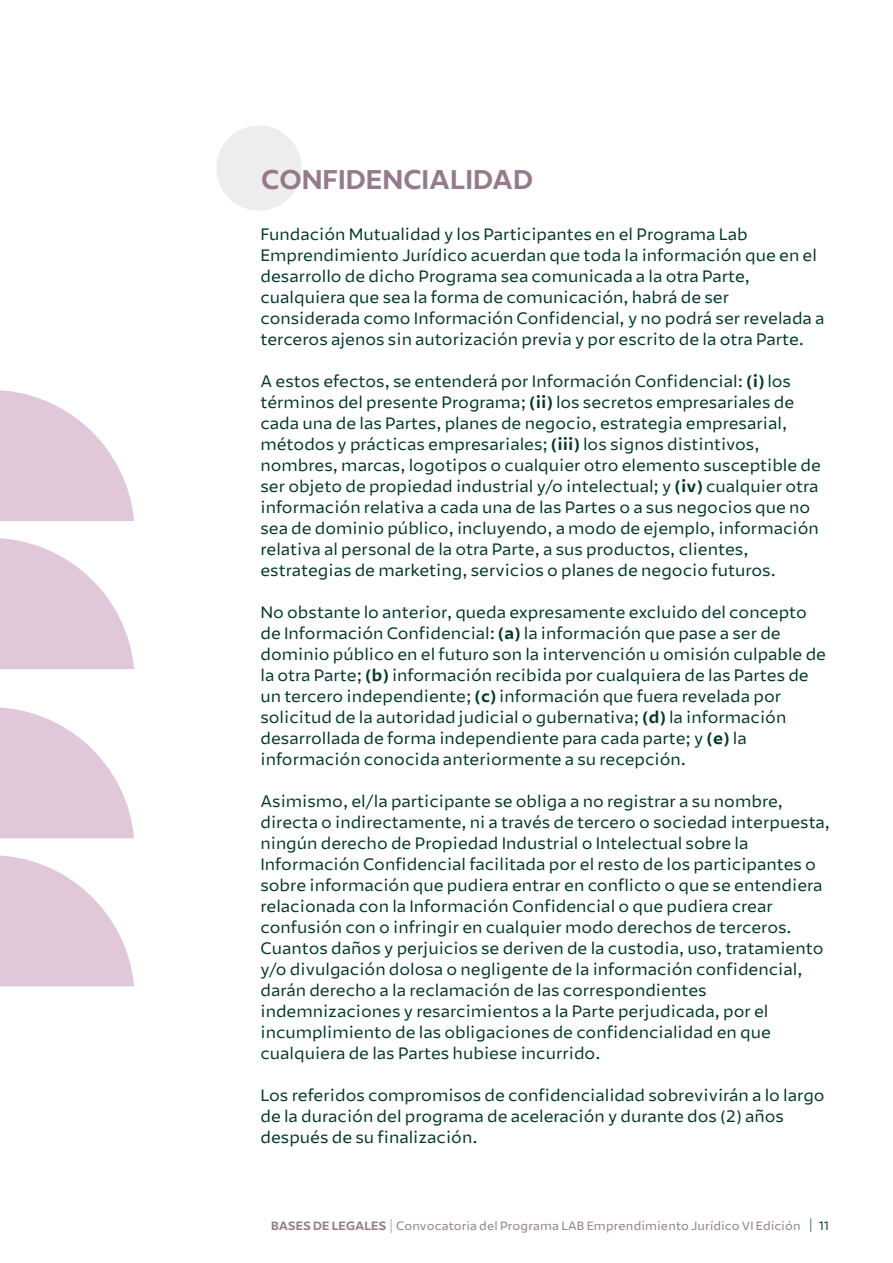
<style>
.page{position:relative;width:893px;height:1263px;background:#fff}
.page>*{position:absolute;margin:0;border:0;box-sizing:border-box;transform-origin:0 0}
.t1{font:700 27px "Mutualidad";color:#947a8a}
.t2{font:16.5px/21px "Mutualidad";color:#003829}
.t3{font:12px "Mutualidad";letter-spacing:.005em;color:#947b8a}
.s1{font-weight:700}
.s2{font-weight:700;color:#947a8a}
.s3{font-weight:700;color:#003829}
.s4{color:#004236}
</style>
<div class="page">
<div style="left:216px;top:125px;width:86px;height:86px;background:#ededed;border-radius:50%"></div>
<svg style="left:0;top:390px;width:134px;height:131px"></svg>
<svg style="left:0;top:538px;width:134px;height:131px"></svg>
<svg style="left:0;top:707px;width:134px;height:131px"></svg>
<svg style="left:0;top:855px;width:134px;height:131px"></svg>
<h1 class="t1" style="left:261px;top:163px;width:273px">CONFIDENCIALIDAD</h1>
<p class="t2" style="left:260px;top:224px;width:566px">Fundación Mutualidad y los Participantes en el Programa Lab Emprendimiento Jurídico acuerdan que toda la información que en el desarrollo de dicho Programa sea comunicada a la otra Parte, cualquiera que sea la forma de comunicación, habrá de ser considerada como Información Confidencial, y no podrá ser revelada a terceros ajenos sin autorización previa y por escrito de la otra Parte.</p>
<p class="t2" style="left:260px;top:371px;width:562px">A estos efectos, se entenderá por Información Confidencial: <span class="s1">(i)</span> los términos del presente Programa; <span class="s1">(ii)</span> los secretos empresariales de cada una de las Partes, planes de negocio, estrategia empresarial, métodos y prácticas empresariales; <span class="s1">(iii)</span> los signos distintivos, nombres, marcas, logotipos o cualquier otro elemento susceptible de ser objeto de propiedad industrial y/o intelectual; y <span class="s1">(iv)</span> cualquier otra información relativa a cada una de las Partes o a sus negocios que no sea de dominio público, incluyendo, a modo de ejemplo, información relativa al personal de la otra Parte, a sus productos, clientes, estrategias de marketing, servicios o planes de negocio futuros.</p>
<p class="t2" style="left:260px;top:602px;width:567px">No obstante lo anterior, queda expresamente excluido del concepto de Información Confidencial: <span class="s1">(a)</span> la información que pase a ser de dominio público en el futuro son la intervención u omisión culpable de la otra Parte; <span class="s1">(b)</span> información recibida por cualquiera de las Partes de un tercero independiente; <span class="s1">(c)</span> información que fuera revelada por solicitud de la autoridad judicial o gubernativa; <span class="s1">(d)</span> la información desarrollada de forma independiente para cada parte; y <span class="s1">(e)</span> la información conocida anteriormente a su recepción.</p>
<p class="t2" style="left:260px;top:791px;width:571px">Asimismo, el/la participante se obliga a no registrar a su nombre, directa o indirectamente, ni a través de tercero o sociedad interpuesta, ningún derecho de Propiedad Industrial o Intelectual sobre la Información Confidencial facilitada por el resto de los participantes o sobre información que pudiera entrar en conflicto o que se entendiera relacionada con la Información Confidencial o que pudiera crear confusión con o infringir en cualquier modo derechos de terceros.<br>Cuantos daños y perjuicios se deriven de la custodia, uso, tratamiento y/o divulgación dolosa o negligente de la información confidencial, darán derecho a la reclamación de las correspondientes indemnizaciones y resarcimientos a la Parte perjudicada, por el incumplimiento de las obligaciones de confidencialidad en que cualquiera de las Partes hubiese incurrido.</p>
<p class="t2" style="left:260px;top:1085px;width:566px">Los referidos compromisos de confidencialidad sobrevivirán a lo largo de la duración del programa de aceleración y durante dos (2) años después de su finalización.</p>
<p class="t3" style="left:271px;top:1218px;width:560px"><span class="s1">BASES DE LEGALES</span> <span class="s2">|</span> Convocatoria del Programa LAB Emprendimiento Jurídico VI Edición <span class="s3">|</span> <span class="s4">11</span></p>
</div>
